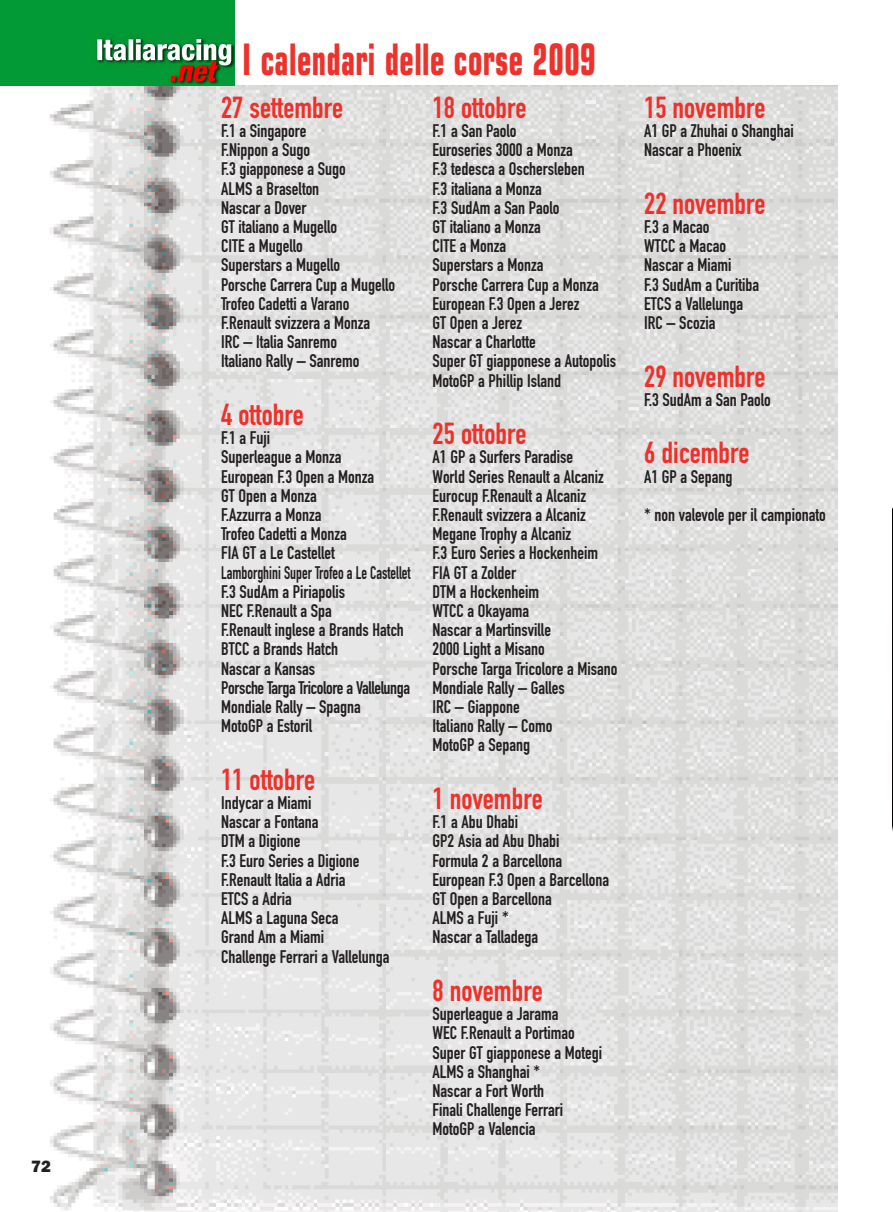
<style>
.page{position:relative;width:893px;height:1212px;background:#fff}
.page>*{position:absolute;margin:0;border:0;box-sizing:border-box;transform-origin:0 0}
.t1{font:700 condensed 43.5px "Eurostile LT Std";letter-spacing:.015em;color:#ee312a;scale:.71 1}
.t2{font:30px "DIN Engschrift Std";color:#ee312a}
.t3{font:18px/19.2px "DIN Engschrift Std";color:#231f20}
.t4{font:16.5px "ITC Franklin Gothic Std Hvy";color:#231f20}
</style>
<div class="page">
<img style="left:37px;top:85px;width:801px;height:1127px">
<div style="left:0;top:0;width:235px;height:85px;background:#029a36"></div>
<img style="left:97px;top:39px;width:134px;height:43px">
<img style="left:892px;top:508px;width:1px;height:323px">
<p class="t4" style="left:31px;top:1160px;width:21px">72</p>
<h1 class="t1" style="left:242px;top:44px;width:499px">I calendari delle corse 2009</h1>
<h2 class="t2" style="left:221px;top:96px;width:124px">27 settembre</h2>
<p class="t3" style="left:221px;top:123px;width:176px">F.1 a Singapore<br>F.Nippon a Sugo<br>F.3 giapponese a Sugo<br>ALMS a Braselton<br>Nascar a Dover<br>GT italiano a Mugello<br>CITE a Mugello<br>Superstars a Mugello<br>Porsche Carrera Cup a Mugello<br>Trofeo Cadetti a Varano<br>F.Renault svizzera a Monza<br>IRC – Italia Sanremo<br>Italiano Rally – Sanremo</p>
<h2 class="t2" style="left:221px;top:404px;width:84px">4 ottobre</h2>
<p class="t3" style="left:221px;top:430px;width:191px">F.1 a Fuji<br>Superleague a Monza<br>European F.3 Open a Monza<br>GT Open a Monza<br>F.Azzurra a Monza<br>Trofeo Cadetti a Monza<br>FIA GT a Le Castellet<br>Lamborghini Super Trofeo a Le Castellet<br>F.3 SudAm a Piriapolis<br>NEC F.Renault a Spa<br>F.Renault inglese a Brands Hatch<br>BTCC a Brands Hatch<br>Nascar a Kansas<br>Porsche Targa Tricolore a Vallelunga<br>Mondiale Rally – Spagna<br>MotoGP a Estoril</p>
<h2 class="t2" style="left:221px;top:768px;width:95px">11 ottobre</h2>
<p class="t3" style="left:221px;top:795px;width:170px">Indycar a Miami<br>Nascar a Fontana<br>DTM a Digione<br>F.3 Euro Series a Digione<br>F.Renault Italia a Adria<br>ETCS a Adria<br>ALMS a Laguna Seca<br>Grand Am a Miami<br>Challenge Ferrari a Vallelunga</p>
<h2 class="t2" style="left:433px;top:96px;width:95px">18 ottobre</h2>
<p class="t3" style="left:433px;top:123px;width:185px">F.1 a San Paolo<br>Euroseries 3000 a Monza<br>F.3 tedesca a Oschersleben<br>F.3 italiana a Monza<br>F.3 SudAm a San Paolo<br>GT italiano a Monza<br>CITE a Monza<br>Superstars a Monza<br>Porsche Carrera Cup a Monza<br>European F.3 Open a Jerez<br>GT Open a Jerez<br>Nascar a Charlotte<br>Super GT giapponese a Autopolis<br>MotoGP a Phillip Island</p>
<h2 class="t2" style="left:433px;top:423px;width:95px">25 ottobre</h2>
<p class="t3" style="left:433px;top:449px;width:186px">A1 GP a Surfers Paradise<br>World Series Renault a Alcaniz<br>Eurocup F.Renault a Alcaniz<br>F.Renault svizzera a Alcaniz<br>Megane Trophy a Alcaniz<br>F.3 Euro Series a Hockenheim<br>FIA GT a Zolder<br>DTM a Hockenheim<br>WTCC a Okayama<br>Nascar a Martinsville<br>2000 Light a Misano<br>Porsche Targa Tricolore a Misano<br>Mondiale Rally – Galles<br>IRC – Giappone<br>Italiano Rally – Como<br>MotoGP a Sepang</p>
<h2 class="t2" style="left:433px;top:788px;width:112px">1 novembre</h2>
<p class="t3" style="left:433px;top:814px;width:178px">F.1 a Abu Dhabi<br>GP2 Asia ad Abu Dhabi<br>Formula 2 a Barcellona<br>European F.3 Open a Barcellona<br>GT Open a Barcellona<br>ALMS a Fuji *<br>Nascar a Talladega</p>
<h2 class="t2" style="left:433px;top:980px;width:112px">8 novembre</h2>
<p class="t3" style="left:433px;top:1006px;width:171px">Superleague a Jarama<br>WEC F.Renault a Portimao<br>Super GT giapponese a Motegi<br>ALMS a Shanghai *<br>Nascar a Fort Worth<br>Finali Challenge Ferrari<br>MotoGP a Valencia</p>
<h2 class="t2" style="left:644px;top:96px;width:123px">15 novembre</h2>
<p class="t3" style="left:644px;top:123px;width:151px">A1 GP a Zhuhai o Shanghai<br>Nascar a Phoenix</p>
<h2 class="t2" style="left:644px;top:192px;width:123px">22 novembre</h2>
<p class="t3" style="left:644px;top:219px;width:117px">F.3 a Macao<br>WTCC a Macao<br>Nascar a Miami<br>F.3 SudAm a Curitiba<br>ETCS a Vallelunga<br>IRC – Scozia</p>
<h2 class="t2" style="left:644px;top:365px;width:123px">29 novembre</h2>
<p class="t3" style="left:644px;top:392px;width:128px">F.3 SudAm a San Paolo</p>
<h2 class="t2" style="left:644px;top:442px;width:107px">6 dicembre</h2>
<p class="t3" style="left:644px;top:459px;width:183px;line-height:38.4px">A1 GP a Sepang<br>* non valevole per il campionato</p>
</div>
